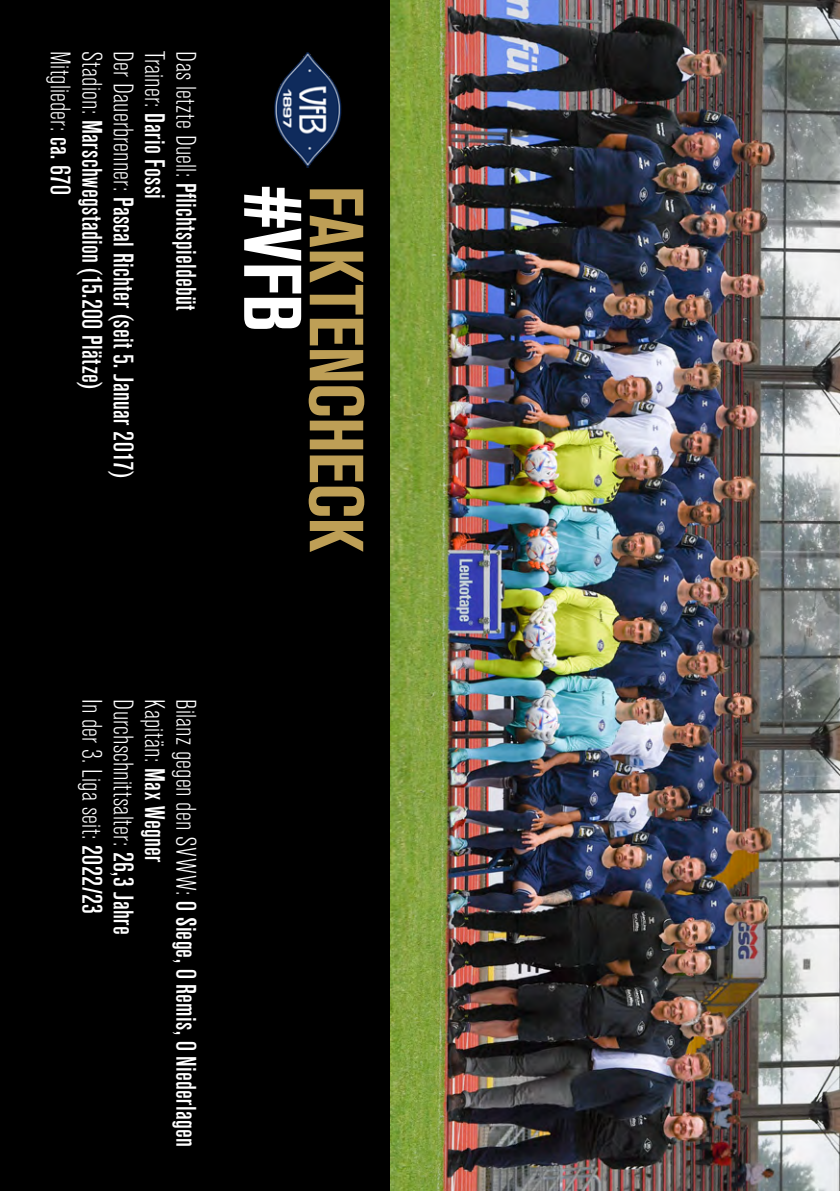
<style>
.page{position:relative;width:840px;height:1191px;background:#fff}
.page>*{position:absolute;margin:0;border:0;box-sizing:border-box;transform-origin:0 0}
.t1{font:700 condensed 80.6px "Akzidenz Grotesk Std";color:#fff}
.t2{font:700 condensed 75.6px "Akzidenz Grotesk Std";letter-spacing:-.005em;color:#be9f56}
.t3{font:500 condensed 28px "Akzidenz Grotesk Std";letter-spacing:.01em;color:#fff}
.t4{font:300 condensed 28px "Akzidenz Grotesk Std";letter-spacing:.005em;color:#fff}
.s1{font-weight:300}
.s2{font-weight:500}
</style>
<div class="page">
<div style="left:0;top:0;width:839px;height:1191px;background:#000"></div>
<img style="left:390px;top:0;width:449px;height:1191px">
<img style="left:274px;top:52px;width:67px;height:116px">
<p class="t3" style="left:108px;top:51px;width:339px;rotate:90deg"><span class="s1">Stadion:</span> Marschwegstadion (15.200 Plätze)</p>
<p class="t4" style="left:76px;top:51px;width:146px;rotate:90deg">Mitglieder: <span class="s2">ca. 670</span></p>
<p class="t3" style="left:139px;top:51px;width:428px;rotate:90deg"><span class="s1">Der Dauerbrenner:</span> Pascal Richter (seit 5. Januar 2017)</p>
<p class="t3" style="left:171px;top:51px;width:150px;rotate:90deg"><span class="s1">Trainer:</span> Dario Fossi</p>
<p class="t3" style="left:202px;top:51px;width:261px;rotate:90deg"><span class="s1">Das letzte Duell:</span> Pflichtspieldebüt</p>
<h1 class="t1" style="left:318px;top:186px;width:148px;rotate:90deg">#VFB</h1>
<h2 class="t2" style="left:379px;top:186px;width:368px;rotate:90deg">FAKTENCHECK</h2>
<p class="t3" style="left:171px;top:699px;width:164px;rotate:90deg"><span class="s1">Kapitän:</span> Max Wegner</p>
<p class="t4" style="left:107px;top:699px;width:217px;rotate:90deg">In der 3. Liga seit: <span class="s2">2022/23</span></p>
<p class="t3" style="left:202px;top:699px;width:449px;rotate:90deg"><span class="s1">Bilanz gegen den SVWW:</span> 0 Siege, 0 Remis, 0 Niederlagen</p>
<p class="t4" style="left:138px;top:699px;width:237px;rotate:90deg">Durchschnittsalter: <span class="s2">26,3 Jahre</span></p>
</div>
